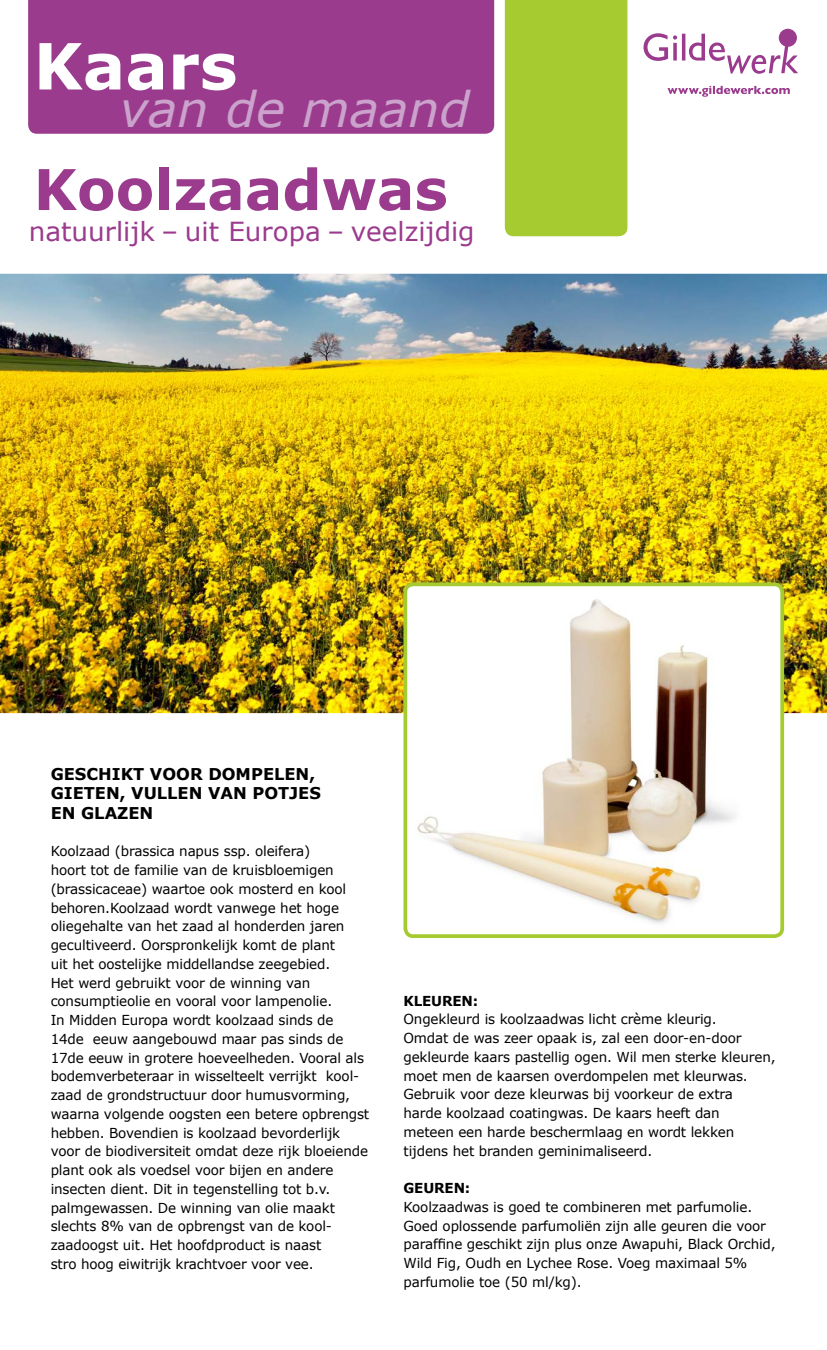
<style>
.page{position:relative;width:827px;height:1350px;background:#fff}
.page>*{position:absolute;margin:0;border:0;box-sizing:border-box;transform-origin:0 0}
.t1{font:700 63.75px "Verdana";color:#fff}
.t2{font:700 56.25px "Verdana";color:#9b3b8e}
.t3{font:italic 48.75px "Verdana";color:#caa2cb}
.t4{font:26.25px "Verdana";color:#9b3b8e}
.t5{font:700 16.25px/19.5px "Verdana";color:#000}
.t6{font:13.75px/18.8px "Verdana";letter-spacing:-.01em;color:#000}
.t7{font:700 13.75px "Verdana";letter-spacing:-.01em;color:#000}
</style>
<div class="page">
<img style="left:0;top:273px;width:826px;height:444px">
<svg style="left:643px;top:29px;width:154px;height:45px"></svg>
<svg style="left:667px;top:86px;width:122px;height:11px"></svg>
<img style="left:408px;top:590px;width:370px;height:343px">
<div style="left:403px;top:582px;width:380px;height:356px;border:4px solid #a6cb31;border-radius:8px"></div>
<div style="left:28px;top:0;width:466px;height:134px;background:#9b3b8e"></div>
<div style="left:504px;top:0;width:123px;height:236px;background:#a6cb31"></div>
<h1 class="t1" style="left:34px;top:21px;width:205px">Kaars</h1>
<h3 class="t3" style="left:119px;top:76px;width:351px">van de maand</h3>
<h2 class="t2" style="left:34px;top:150px;width:415px">Koolzaadwas</h2>
<h3 class="t4" style="left:29px;top:214px;width:447px">natuurlijk – uit Europa – veelzijdig</h3>
<p class="t5" style="left:51px;top:764px;width:272px">GESCHIKT VOOR DOMPELEN,<br>GIETEN, VULLEN VAN POTJES<br>EN GLAZEN</p>
<p class="t6" style="left:51px;top:842px;width:320px">Koolzaad (brassica napus ssp. oleifera)<br>hoort tot de familie van de kruisbloemigen (brassicaceae) waartoe ook mosterd en kool behoren.Koolzaad wordt vanwege het hoge oliegehalte van het zaad al honderden jaren gecultiveerd. Oorspronkelijk komt de plant<br>uit het oostelijke middellandse zeegebied.<br>Het werd gebruikt voor de winning van consumptieolie en vooral voor lampenolie.<br>In Midden Europa wordt koolzaad sinds de 14de eeuw aangebouwd maar pas sinds de 17de eeuw in grotere hoeveelheden. Vooral als bodemverbeteraar in wisselteelt verrijkt kool&shy;zaad de grondstructuur door humusvorming, waarna volgende oogsten een betere opbrengst hebben. Bovendien is koolzaad bevorderlijk voor de biodiversiteit omdat deze rijk bloeiende plant ook als voedsel voor bijen en andere insecten dient. Dit in tegenstelling tot b.v. palmgewassen. De winning van olie maakt slechts 8% van de opbrengst van de kool&shy;zaadoogst uit. Het hoofdproduct is naast<br>stro hoog eiwitrijk krachtvoer voor vee.</p>
<p class="t7" style="left:403px;top:991px;width:76px">KLEUREN:</p>
<p class="t6" style="left:403px;top:1010px;width:373px">Ongekleurd is koolzaadwas licht crème kleurig.<br>Omdat de was zeer opaak is, zal een door-en-door gekleurde kaars pastellig ogen. Wil men sterke kleuren, moet men de kaarsen overdompelen met kleurwas.<br>Gebruik voor deze kleurwas bij voorkeur de extra<br>harde koolzaad coatingwas. De kaars heeft dan<br>meteen een harde beschermlaag en wordt lekken tijdens het branden geminimaliseerd.</p>
<p class="t7" style="left:403px;top:1178px;width:68px">GEUREN:</p>
<p class="t6" style="left:403px;top:1197px;width:374px">Koolzaadwas is goed te combineren met parfumolie.<br>Goed oplossende parfumoliën zijn alle geuren die voor paraffine geschikt zijn plus onze Awapuhi, Black Orchid, Wild Fig, Oudh en Lychee Rose. Voeg maximaal 5% parfumolie toe (50 ml/kg).</p>
</div>
